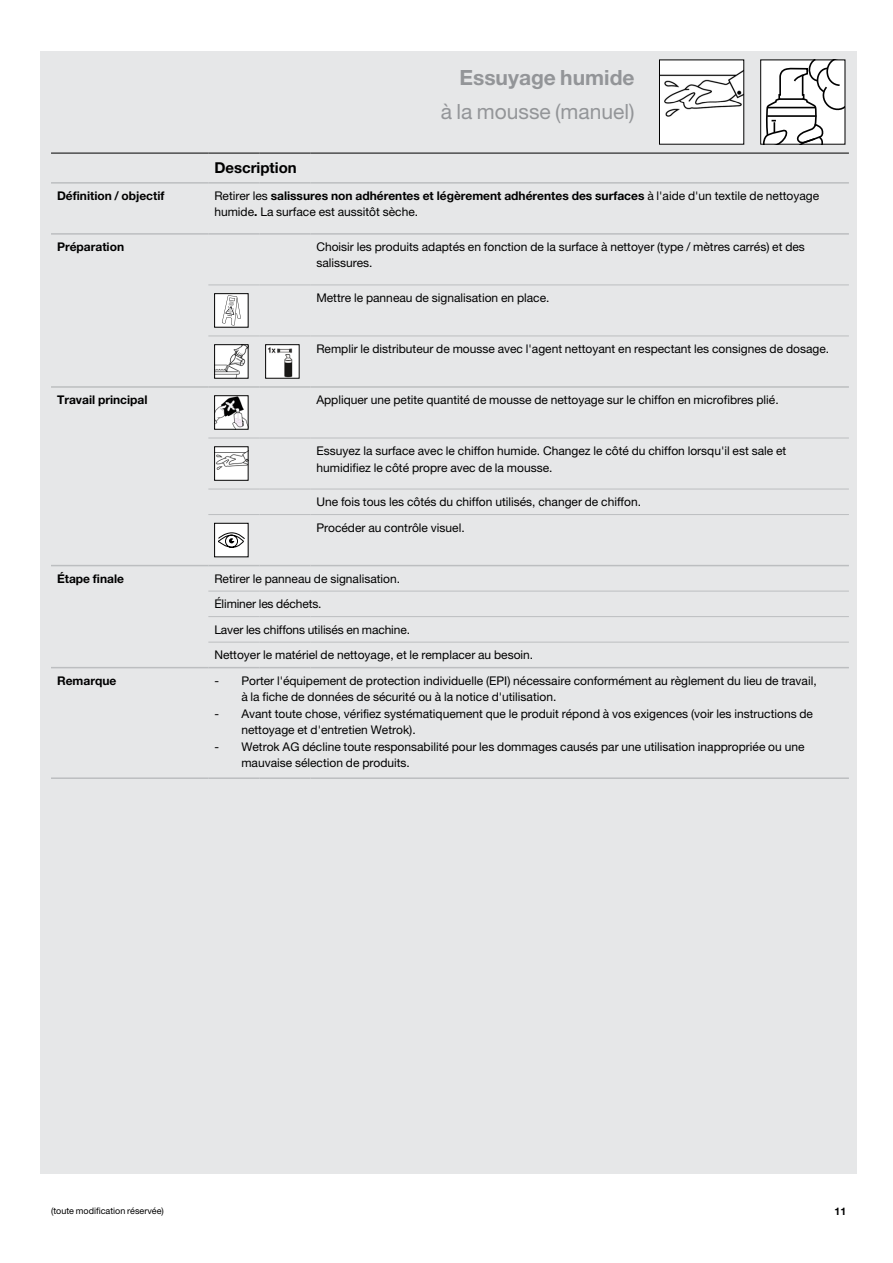
<style>
.page{position:relative;width:893px;height:1263px;background:#fff}
.page>*{position:absolute;margin:0;border:0;box-sizing:border-box;transform-origin:0 0}
.t1{font:21px "Helvetica Neue LT Pro";color:#939598}
.t2{font:700 21px "Helvetica Neue LT Pro";color:#939598}
.t3{font:700 15px "Helvetica Neue LT Pro";color:#000}
.t4{font:12px/16.5px "Helvetica Neue LT Pro";color:#000}
.t5{font:700 12px "Helvetica Neue LT Pro";color:#000}
.t6{font:700 10.5px "Helvetica Neue LT Pro";color:#000}
.t7{font:9px "Helvetica Neue LT Pro";color:#000}
.s1{font-weight:700}
</style>
<div class="page">
<div style="left:40px;top:51px;width:817px;height:1123px;background:#e6e7e8"></div>
<hr style="left:51px;top:182px;width:157px;height:2px;background:#bcbec0">
<hr style="left:208px;top:182px;width:51px;height:2px;background:#bcbec0">
<hr style="left:259px;top:182px;width:51px;height:2px;background:#bcbec0">
<hr style="left:310px;top:182px;width:539px;height:2px;background:#bcbec0">
<hr style="left:51px;top:233px;width:157px;height:2px;background:#bcbec0">
<hr style="left:208px;top:233px;width:51px;height:2px;background:#bcbec0">
<hr style="left:259px;top:233px;width:51px;height:2px;background:#bcbec0">
<hr style="left:310px;top:233px;width:539px;height:2px;background:#bcbec0">
<hr style="left:51px;top:565px;width:157px;height:1px;background:#bcbec0">
<hr style="left:208px;top:565px;width:51px;height:1px;background:#bcbec0">
<hr style="left:259px;top:565px;width:51px;height:1px;background:#bcbec0">
<hr style="left:310px;top:565px;width:539px;height:1px;background:#bcbec0">
<hr style="left:51px;top:667px;width:157px;height:1px;background:#bcbec0">
<hr style="left:208px;top:667px;width:51px;height:1px;background:#bcbec0">
<hr style="left:259px;top:667px;width:51px;height:1px;background:#bcbec0">
<hr style="left:310px;top:667px;width:539px;height:1px;background:#bcbec0">
<hr style="left:51px;top:777px;width:157px;height:2px;background:#bcbec0">
<hr style="left:208px;top:777px;width:51px;height:2px;background:#bcbec0">
<hr style="left:259px;top:777px;width:51px;height:2px;background:#bcbec0">
<hr style="left:310px;top:777px;width:539px;height:2px;background:#bcbec0">
<hr style="left:208px;top:285px;width:51px;height:1px;background:#bcbec0">
<hr style="left:259px;top:285px;width:51px;height:1px;background:#bcbec0">
<hr style="left:310px;top:285px;width:539px;height:1px;background:#bcbec0">
<hr style="left:208px;top:336px;width:51px;height:1px;background:#bcbec0">
<hr style="left:259px;top:336px;width:51px;height:1px;background:#bcbec0">
<hr style="left:310px;top:336px;width:539px;height:1px;background:#bcbec0">
<hr style="left:51px;top:153px;width:157px;height:1px;background:#000">
<hr style="left:208px;top:153px;width:51px;height:1px;background:#000">
<hr style="left:259px;top:153px;width:51px;height:1px;background:#000">
<hr style="left:310px;top:153px;width:539px;height:1px;background:#000">
<hr style="left:208px;top:438px;width:51px;height:1px;background:#bcbec0">
<hr style="left:259px;top:438px;width:51px;height:1px;background:#bcbec0">
<hr style="left:310px;top:438px;width:539px;height:1px;background:#bcbec0">
<hr style="left:208px;top:489px;width:51px;height:1px;background:#bcbec0">
<hr style="left:259px;top:489px;width:51px;height:1px;background:#bcbec0">
<hr style="left:310px;top:489px;width:539px;height:1px;background:#bcbec0">
<hr style="left:208px;top:514px;width:51px;height:1px;background:#bcbec0">
<hr style="left:259px;top:514px;width:51px;height:1px;background:#bcbec0">
<hr style="left:310px;top:514px;width:539px;height:1px;background:#bcbec0">
<hr style="left:208px;top:591px;width:51px;height:1px;background:#bcbec0">
<hr style="left:259px;top:591px;width:51px;height:1px;background:#bcbec0">
<hr style="left:310px;top:591px;width:539px;height:1px;background:#bcbec0">
<hr style="left:208px;top:616px;width:51px;height:1px;background:#bcbec0">
<hr style="left:259px;top:616px;width:51px;height:1px;background:#bcbec0">
<hr style="left:310px;top:616px;width:539px;height:1px;background:#bcbec0">
<hr style="left:208px;top:642px;width:51px;height:1px;background:#bcbec0">
<hr style="left:259px;top:642px;width:51px;height:1px;background:#bcbec0">
<hr style="left:310px;top:642px;width:539px;height:1px;background:#bcbec0">
<hr style="left:51px;top:386px;width:157px;height:2px;background:#bcbec0">
<hr style="left:208px;top:386px;width:51px;height:2px;background:#bcbec0">
<hr style="left:259px;top:386px;width:51px;height:2px;background:#bcbec0">
<hr style="left:310px;top:386px;width:539px;height:2px;background:#bcbec0">
<div style="left:215px;top:294px;width:33px;height:33px;background:#fff"></div>
<svg style="left:222px;top:295px;width:19px;height:30px"></svg>
<div style="left:214px;top:293px;width:34px;height:34px;border:1px solid #000"></div>
<img style="left:216px;top:346px;width:30px;height:30px">
<div style="left:214px;top:344px;width:34px;height:34px;border:1px solid #000"></div>
<img style="left:267px;top:346px;width:30px;height:30px">
<div style="left:265px;top:344px;width:34px;height:34px;border:1px solid #000"></div>
<img style="left:216px;top:397px;width:30px;height:30px">
<div style="left:214px;top:395px;width:34px;height:34px;border:1px solid #000"></div>
<img style="left:216px;top:448px;width:30px;height:30px">
<div style="left:215px;top:523px;width:33px;height:34px;background:#fff"></div>
<svg style="left:218px;top:533px;width:26px;height:14px"></svg>
<div style="left:214px;top:523px;width:34px;height:34px;border:1px solid #000"></div>
<img style="left:661px;top:62px;width:81px;height:81px">
<svg style="left:762px;top:62px;width:83px;height:84px"></svg>
<div style="left:760px;top:60px;width:85px;height:85px;border:1px solid #000"></div>
<p class="t3" style="left:214px;top:159px;width:84px">Description</p>
<h1 class="t2" style="left:459px;top:65px;width:177px">Essuyage humide</h1>
<h1 class="t1" style="left:441px;top:99px;width:195px">à la mousse (manuel)</h1>
<p class="t5" style="left:57px;top:188px;width:109px">Définition / objectif</p>
<p class="t4" style="left:214px;top:187px;width:606px">Retirer les <span class="s1">salissures non adhérentes et légèrement adhérentes des surfaces</span> à l'aide d'un textile de nettoyage humide<span class="s1">.</span> La surface est aussitôt sèche.</p>
<p class="t5" style="left:57px;top:239px;width:69px">Préparation</p>
<p class="t4" style="left:316px;top:238px;width:490px">Choisir les produits adaptés en fonction de la surface à nettoyer (type / mètres carrés) et des salissures.</p>
<p class="t4" style="left:316px;top:289px;width:235px">Mettre le panneau de signalisation en place.</p>
<p class="t4" style="left:316px;top:340px;width:514px">Remplir le distributeur de mousse avec l'agent nettoyant en respectant les consignes de dosage.</p>
<p class="t5" style="left:57px;top:392px;width:92px">Travail principal</p>
<p class="t4" style="left:316px;top:391px;width:464px">Appliquer une petite quantité de mousse de nettoyage sur le chiffon en microfibres plié.</p>
<p class="t4" style="left:316px;top:442px;width:471px">Essuyez la surface avec le chiffon humide. Changez le côté du chiffon lorsqu'il est sale et humidifiez le côté propre avec de la mousse.</p>
<p class="t4" style="left:316px;top:489px;width:326px;line-height:25.5px">Une fois tous les côtés du chiffon utilisés, changer de chiffon.<br>Procéder au contrôle visuel.</p>
<p class="t5" style="left:57px;top:571px;width:69px">Étape finale</p>
<p class="t4" style="left:214px;top:565px;width:320px;line-height:25.5px">Retirer le panneau de signalisation.<br>Éliminer les déchets.<br>Laver les chiffons utilisés en machine.<br>Nettoyer le matériel de nettoyage, et le remplacer au besoin.</p>
<p class="t5" style="left:57px;top:673px;width:61px">Remarque</p>
<p class="t4" style="left:241px;top:672px;width:577px;text-indent:-27px">- Porter l'équipement de protection individuelle (EPI) nécessaire conformément au règlement du lieu de travail, à la fiche de données de sécurité ou à la notice d'utilisation.</p>
<p class="t4" style="left:241px;top:705px;width:573px;text-indent:-27px">- Avant toute chose, vérifiez systématiquement que le produit répond à vos exigences (voir les instructions de nettoyage et d'entretien Wetrok).</p>
<p class="t4" style="left:241px;top:738px;width:565px;text-indent:-27px">- Wetrok AG décline toute responsabilité pour les dommages causés par une utilisation inappropriée ou une mauvaise sélection de produits.</p>
<p class="t7" style="left:51px;top:1205px;width:114px">(toute modification réservée)</p>
<p class="t6" style="left:834px;top:1205px;width:13px">11</p>
</div>
